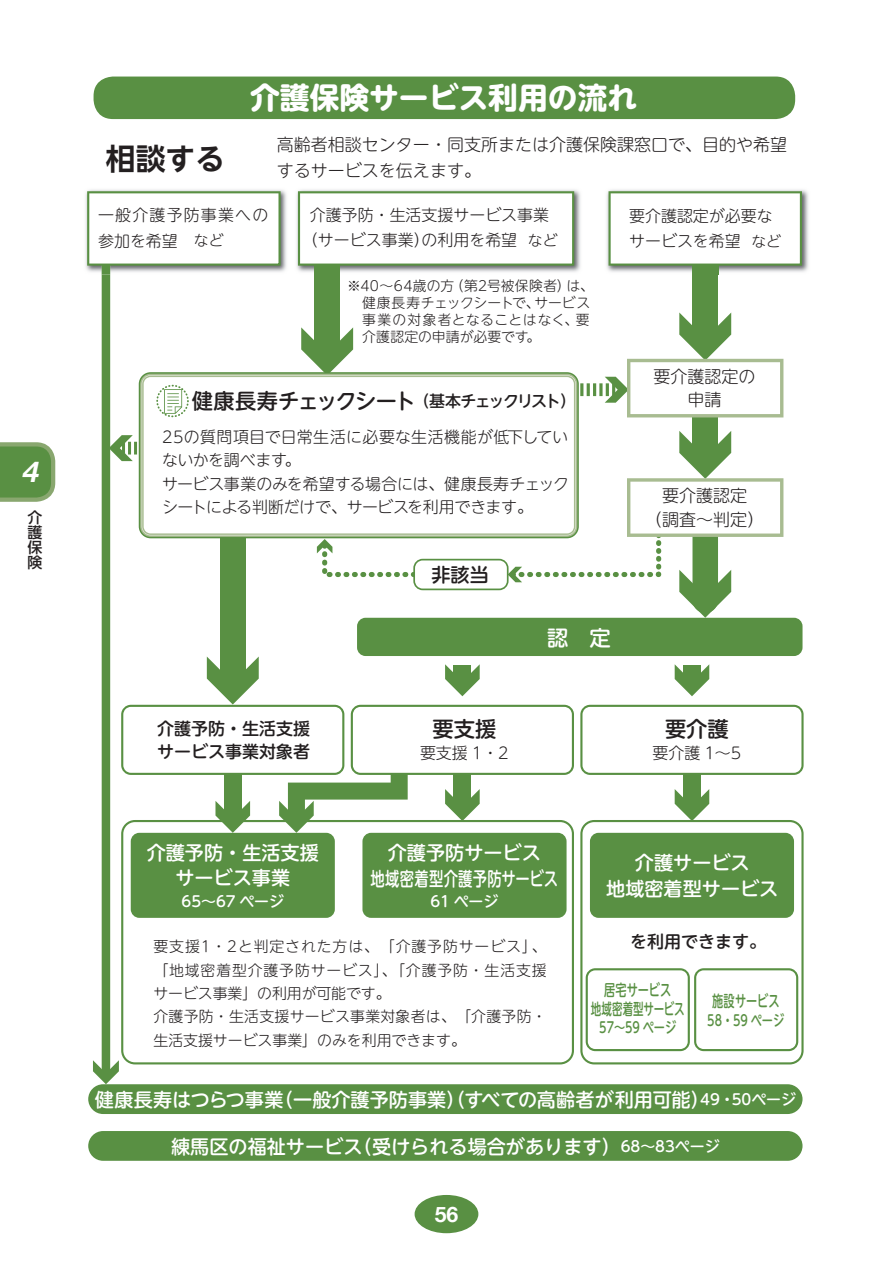
<style>
.page{position:relative;width:893px;height:1263px;background:#fff}
.page>*{position:absolute;margin:0;border:0;box-sizing:border-box;transform-origin:0 0}
.t1{font:700 29.7px "UD Shin M Go Pro";color:#fff}
.t2{font:29.7px "UD Shin Go NT Pro De Bold 90 pv RKSJ H";color:#231f20}
.t3{font:italic 700 28.65px "Helvetica Neue";color:#fff}
.t4{font:21.3px "UD Shin M Go Pro Medium 90 pv RKSJ H";letter-spacing:-.055em;color:#231f20}
.t5{font:21.3px "UD Shin M Go Pro Medium 90 pv RKSJ H";color:#231f20}
.t6{font:21.3px "UD Shin M Go Pro Medium 90 pv RKSJ H";color:#fff}
.t7{font:700 21.3px "Helvetica Neue";color:#fff}
.t8{font:19.2px/25.5px "UD Shin M Go Pro Medium 90 pv RKSJ H";color:#fff;text-align:center}
.t9{font:19.2px "UD Shin M Go Pro Medium 90 pv RKSJ H";color:#231f20}
.t10{font:16.95px/23.4px "UD Shin M Go Pro Light 90 pv RKSJ H";color:#231f20;text-align:center}
.t11{font:16.95px/23.4px "UD Shin M Go Pro Medium 90 pv RKSJ H";color:#231f20}
.t12{font:15.9px/23.4px "UD Shin M Go Pro Light 90 pv RKSJ H";color:#231f20}
.t13{font:15.9px/19.2px "UD Shin M Go Pro Medium 90 pv RKSJ H";color:#599043;text-align:center;scale:.7 1}
.t14{font:15.9px/25.5px "UD Shin M Go Pro Light 90 pv RKSJ H";letter-spacing:.075em;color:#231f20}
.t15{font:14.85px/23.4px "UD Shin M Go Pro Light 90 pv RKSJ H";letter-spacing:.015em;color:#231f20}
.t16{font:14.85px "UD Shin M Go Pro Medium 90 pv RKSJ H";color:#599043;scale:.75 1}
.t17{font:14.85px "UD Shin M Go Pro Medium 90 pv RKSJ H";color:#fff}
.t18{font:500 14.85px/14.9px "UD Shin Go Pro";color:#231f20;text-align:justify}
.t19{font:13.8px/17px "UD Shin M Go Pro Light 90 pv RKSJ H";letter-spacing:.015em;color:#231f20}
.s1{font-size:14.85px}
.s2{font-size:15.9px}
</style>
<div class="page">
<svg style="left:0;top:442px;width:55px;height:60px;background:#6a9954"></svg>
<div style="left:415px;top:1195px;width:63px;height:38px;background:#599043;border-radius:50%"></div>
<div style="left:94px;top:77px;width:701px;height:42px;background:#599043;border-radius:20px"></div>
<div style="left:88px;top:1131px;width:714px;height:30px;background:#599043;border-radius:15px"></div>
<div style="left:88px;top:1084px;width:714px;height:30px;background:#599043;border-radius:15px"></div>
<div style="left:102px;top:254px;width:8px;height:826px;background:#599043;border-radius:4px"></div>
<svg style="left:93px;top:1060px;width:26px;height:24px"></svg>
<img style="left:85px;top:189px;width:202px;height:85px">
<img style="left:102px;top:266px;width:8px;height:8px">
<svg style="left:87px;top:191px;width:194px;height:75px"></svg>
<svg style="left:121px;top:833px;width:453px;height:231px"></svg>
<svg style="left:580px;top:820px;width:224px;height:244px"></svg>
<svg style="left:580px;top:705px;width:224px;height:70px"></svg>
<div style="left:357px;top:618px;width:445px;height:38px;background:#599043;border-radius:9px"></div>
<div style="left:220px;top:535px;width:26px;height:152px;background:#599043"></div>
<div style="left:683px;top:774px;width:17px;height:35px;background:#599043"></div>
<svg style="left:675px;top:789px;width:34px;height:32px"></svg>
<div style="left:314px;top:264px;width:26px;height:94px;background:#599043"></div>
<svg style="left:301px;top:327px;width:52px;height:45px"></svg>
<div style="left:692px;top:265px;width:26px;height:78px;background:#599043"></div>
<div style="left:692px;top:384px;width:26px;height:77px;background:#599043"></div>
<svg style="left:580px;top:383px;width:16px;height:13px"></svg>
<svg style="left:599px;top:383px;width:4px;height:13px"></svg>
<svg style="left:110px;top:435px;width:29px;height:26px"></svg>
<svg style="left:605px;top:312px;width:178px;height:105px"></svg>
<svg style="left:675px;top:664px;width:34px;height:32px"></svg>
<svg style="left:586px;top:968px;width:212px;height:83px"></svg>
<svg style="left:317px;top:431px;width:466px;height:187px"></svg>
<svg style="left:139px;top:372px;width:440px;height:166px;background:#729f5e"></svg>
<svg style="left:140px;top:374px;width:437px;height:163px;background:#acc097"></svg>
<svg style="left:142px;top:375px;width:434px;height:160px"></svg>
<img style="left:606px;top:189px;width:203px;height:85px">
<img style="left:692px;top:266px;width:26px;height:8px">
<svg style="left:608px;top:191px;width:194px;height:75px"></svg>
<img style="left:296px;top:189px;width:285px;height:83px">
<img style="left:314px;top:266px;width:26px;height:6px">
<svg style="left:298px;top:191px;width:276px;height:75px"></svg>
<div style="left:362px;top:833px;width:205px;height:85px;background:#599043;border-radius:9px"></div>
<div style="left:590px;top:833px;width:204px;height:85px;background:#599043;border-radius:9px"></div>
<div style="left:131px;top:833px;width:204px;height:85px;background:#599043;border-radius:9px"></div>
<svg style="left:121px;top:656px;width:453px;height:177px"></svg>
<svg style="left:156px;top:385px;width:33px;height:32px"></svg>
<h2 class="t3" style="left:24px;top:450px;width:17px">4</h2>
<p class="t18" style="left:28px;top:510px;width:16px">介護保険</p>
<h1 class="t1" style="left:250px;top:74px;width:388px">介護保険サービス利用の流れ</h1>
<h1 class="t2" style="left:106px;top:134px;width:121px">相談する</h1>
<p class="t10" style="left:277px;top:131px;width:512px;line-height:25.5px;text-align:left">高齢者相談センター・同支所または介護保険課窓口で、目的や希望するサービスを伝えます。</p>
<p class="t14" style="left:98px;top:202px;width:172px">一般介護予防事業への参加を希望　<span class="s1">など</span></p>
<p class="t12" style="left:302px;top:201px;width:257px;line-height:25.5px;text-align:center">介護予防・生活支援サービス事業（サービス事業）の利用を希望 <span class="s1">など</span></p>
<p class="t12" style="left:629px;top:202px;width:153px;line-height:25.5px">要介護認定が必要なサービスを希望 <span class="s1">など</span></p>
<p class="t19" style="left:362px;top:277px;width:233px;text-indent:-15px">※40～64歳の方（第2号被保険者）は、健康長寿チェックシートで、サービス事業の対象者となることはなく、要介護認定の申請が必要です。</p>
<h3 class="t4" style="left:192px;top:383px;width:386px">健康長寿チェックシート<span class="s2">（基本チェックリスト）</span></h3>
<p class="t12" style="left:162px;top:424px;width:408px">25の質問項目で日常生活に必要な生活機能が低下していないかを調べます。<br>サービス事業のみを希望する場合には、健康長寿チェックシートによる判断だけで、サービスを利用できます。</p>
<p class="t11" style="left:157px;top:716px;width:155px">介護予防・生活支援サービス事業対象者</p>
<p class="t9" style="left:431px;top:559px;width:59px">非該当</p>
<h3 class="t5" style="left:433px;top:712px;width:65px">要支援</h3>
<p class="t12" style="left:420px;top:740px;width:90px">要支援 1・2</p>
<h3 class="t6" style="left:547px;top:620px;width:65px">認　定</h3>
<p class="t10" style="left:654px;top:364px;width:104px">要介護認定の申請</p>
<p class="t10" style="left:645px;top:483px;width:121px">要介護認定<br>（調査～判定）</p>
<h3 class="t5" style="left:665px;top:711px;width:65px">要介護</h3>
<p class="t12" style="left:652px;top:740px;width:90px">要介護 1～5</p>
<p class="t8" style="left:147px;top:839px;width:174px">介護予防・生活支援サービス事業</p>
<p class="t17" style="left:182px;top:889px;width:104px">65～67 ページ</p>
<p class="t8" style="left:370px;top:839px;width:189px">介護予防サービス<br>地域密着型介護予防サービス</p>
<p class="t17" style="left:430px;top:890px;width:70px">61 ページ</p>
<p class="t8" style="left:606px;top:849px;width:174px">介護サービス<br>地域密着型サービス</p>
<p class="t15" style="left:153px;top:934px;width:395px">要支援1・2と判定された方は、「介護予防サービス」、「地域密着型介護予防サービス」、「介護予防・生活支援サービス事業」の利用が可能です。<br>介護予防・生活支援サービス事業対象者は、「介護予防・生活支援サービス事業」のみを利用できます。</p>
<p class="t11" style="left:630px;top:928px;width:138px">を利用できます。</p>
<p class="t13" style="left:591px;top:979px;width:136px">居宅サービス<br>地域密着型サービス</p>
<p class="t16" style="left:599px;top:1015px;width:104px">57～59 ページ</p>
<p class="t13" style="left:712px;top:991px;width:98px">施設サービス</p>
<p class="t16" style="left:707px;top:1008px;width:104px">58・59 ページ</p>
<p class="t8" style="left:95px;top:1086px;width:703px">健康長寿はつらつ事業（一般介護予防事業）（すべての高齢者が利用可能）<span class="s1">49・50ページ</span></p>
<p class="t8" style="left:171px;top:1132px;width:550px">練馬区の福祉サービス（受けられる場合があります）<span class="s1">68～83ページ</span></p>
<h3 class="t7" style="left:435px;top:1197px;width:25px">56</h3>
</div>
